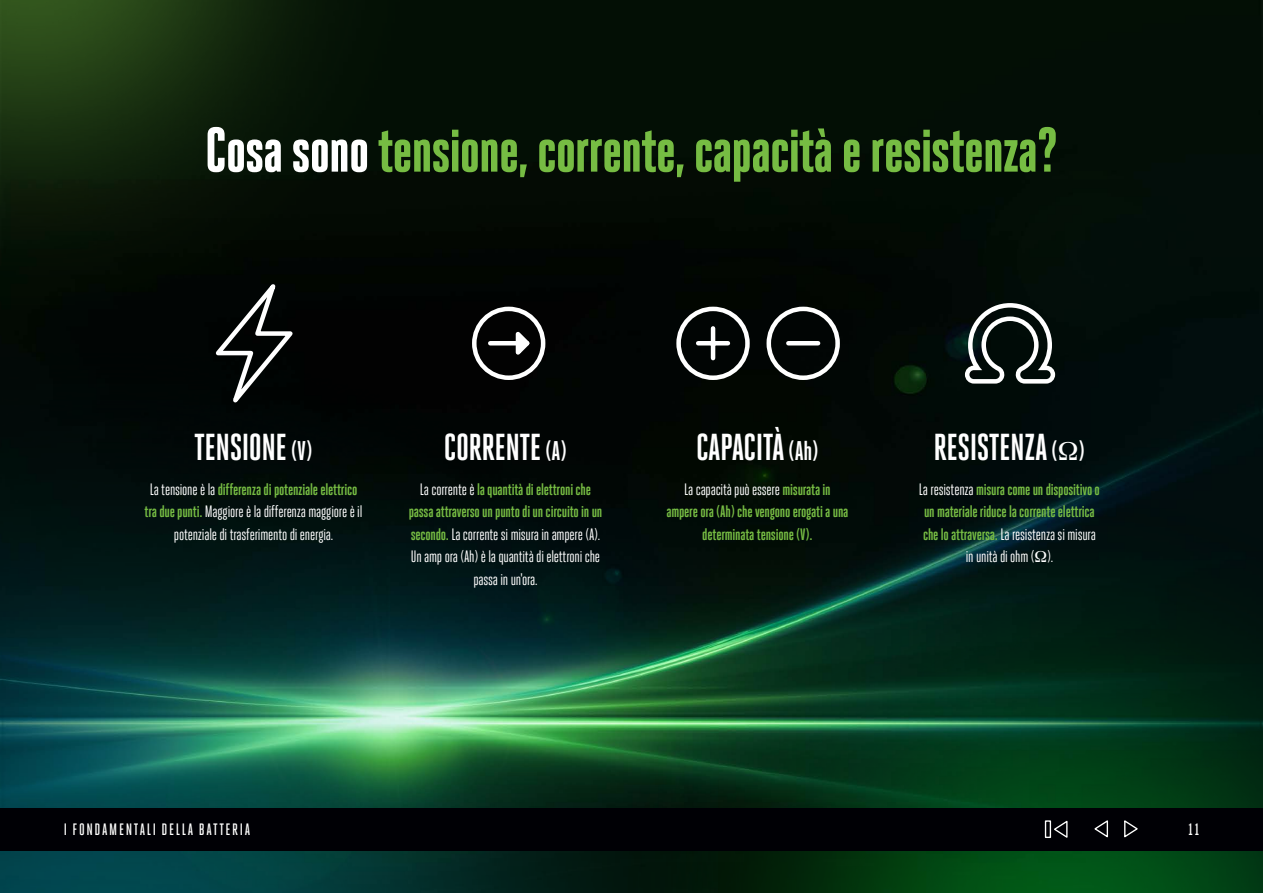
<style>
.page{position:relative;width:1263px;height:893px;background:#fff}
.page>*{position:absolute;margin:0;border:0;box-sizing:border-box;transform-origin:0 0}
.t1{font:800 63px "Heroic Condensed";letter-spacing:-.02em;color:#76bc43}
.t2{font:700 37.5px "Heroic Condensed";letter-spacing:-.015em;color:#fff}
.t3{font:16.5px/22.5px "Heroic Condensed";letter-spacing:-.015em;color:#fff;text-align:center}
.t4{font:700 16.5px/22.5px "Heroic Condensed";letter-spacing:-.015em;color:#76bc43;text-align:center}
.t5{font:500 16.5px "Heroic Condensed";letter-spacing:.1em;color:#fff}
.s1{color:#fff}
.s2{font-size:27px}
.s3{font-weight:700;color:#76bc43}
.s4{font-weight:400;color:#fff}
</style>
<div class="page">
<img style="left:463px;top:0;width:800px;height:438px">
<img style="left:718px;top:438px;width:545px;height:455px">
<img style="left:0;top:354px;width:718px;height:539px">
<img style="left:0;top:0;width:463px;height:365px">
<svg style="left:208px;top:265px;width:89px;height:157px"></svg>
<svg style="left:470px;top:304px;width:78px;height:78px"></svg>
<svg style="left:674px;top:304px;width:168px;height:78px"></svg>
<svg style="left:965px;top:303px;width:90px;height:81px"></svg>
<div style="left:0;top:808px;width:1263px;height:42px;background:#000005"></div>
<svg style="left:1094px;top:820px;width:15px;height:18px"></svg>
<svg style="left:1054px;top:820px;width:14px;height:18px"></svg>
<svg style="left:1124px;top:820px;width:14px;height:18px"></svg>
<div style="left:1045px;top:820px;width:6px;height:18px;border:1px solid #fff"></div>
<svg style="left:1059px;top:441px;width:18px;height:19px"></svg>
<svg style="left:1035px;top:551px;width:11px;height:11px"></svg>
<h1 class="t1" style="left:205px;top:115px;width:855px"><span class="s1">Cosa sono</span> tensione, corrente, capacità e resistenza?</h1>
<h2 class="t2" style="left:194px;top:426px;width:120px">TENSIONE <span class="s2">(V)</span></h2>
<p class="t3" style="left:145px;top:478px;width:219px">La tensione è la <span class="s3">differenza di potenziale elettrico tra due punti.</span> Maggiore è la differenza maggiore è il potenziale di trasferimento di energia.</p>
<h2 class="t2" style="left:444px;top:426px;width:125px">CORRENTE <span class="s2">(A)</span></h2>
<p class="t3" style="left:409px;top:478px;width:195px">La corrente è <span class="s3">la quantità di elettroni che passa attraverso un punto di un circuito in un secondo.</span> La corrente si misura in ampere (A).<br>Un amp ora (Ah) è la quantità di elettroni che passa in un'ora.</p>
<h2 class="t2" style="left:696px;top:426px;width:124px">CAPACITÀ <span class="s2">(Ah)</span></h2>
<p class="t4" style="left:666px;top:478px;width:183px"><span class="s4">La capacità può essere</span> misurata in ampere ora (Ah) che vengono erogati a una determinata tensione (V).</p>
<h2 class="t2" style="left:934px;top:426px;width:153px">RESISTENZA <span class="s2">( )</span></h2>
<p class="t4" style="left:919px;top:478px;width:183px"><span class="s4">La resistenza</span> misura come un dispositivo o un materiale riduce la corrente elettrica che lo attraversa. <span class="s4">La resistenza si misura in unità di ohm ( ).</span></p>
<p class="t5" style="left:64px;top:820px;width:188px">I FONDAMENTALI DELLA BATTERIA</p>
<p class="t5" style="left:1188px;top:820px;width:12px">11</p>
</div>
